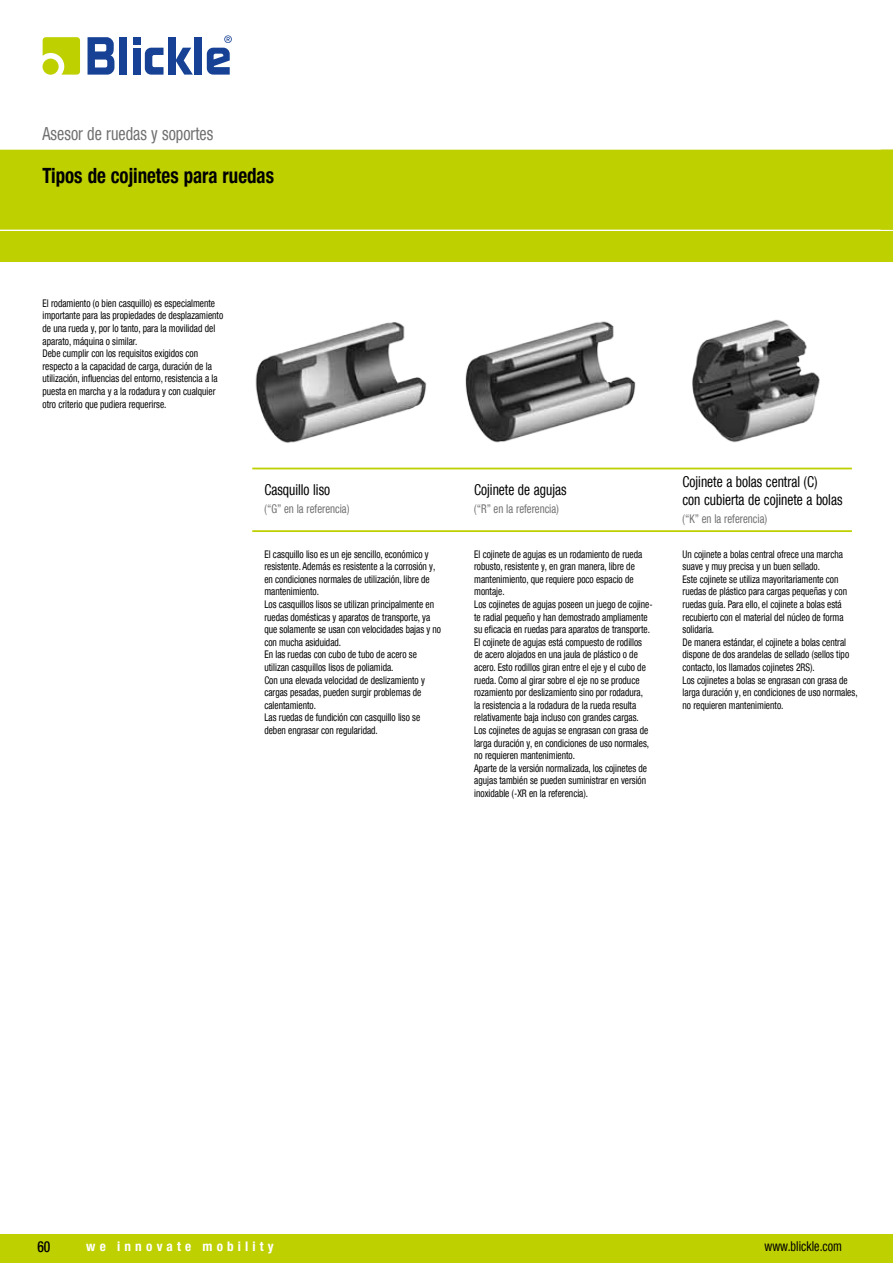
<style>
.page{position:relative;width:893px;height:1263px;background:#fff}
.page>*{position:absolute;margin:0;border:0;box-sizing:border-box;transform-origin:0 0}
.t1{font:700 21px "Blickle Sans Global";color:#000;scale:.9 1}
.t2{font:18px "Blickle Sans Global";color:#706f6f;scale:.9 1}
.t3{font:15px/18px "Blickle Sans Global";color:#000;scale:.9 1}
.t4{font:500 15px "Blickle Sans Global";color:#000;scale:.9 1}
.t5{font:13.5px "Blickle Sans Global";color:#000;scale:.9 1}
.t6{font:700 13.2px "Blickle Sans Global";letter-spacing:.315em;color:#fff}
.t7{font:12px "Blickle Sans Global";color:#706f6f;scale:.9 1}
.t8{font:10.5px/12.6px "Blickle Sans Global";color:#000;scale:.9 1}
</style>
<div class="page">
<div style="left:0;top:150px;width:880px;height:80px;background:#bed000"></div>
<div style="left:0;top:231px;width:893px;height:31px;background:#bed000"></div>
<svg style="left:880px;top:150px;width:13px;height:80px"></svg>
<svg style="left:43px;top:37px;width:37px;height:38px"></svg>
<div style="left:119px;top:37px;width:8px;height:38px;background:#164194"></div>
<div style="left:133px;top:48px;width:7px;height:27px;background:#164194"></div>
<div style="left:133px;top:37px;width:7px;height:8px;background:#164194"></div>
<svg style="left:176px;top:48px;width:17px;height:27px"></svg>
<svg style="left:145px;top:48px;width:19px;height:27px"></svg>
<div style="left:195px;top:37px;width:7px;height:38px;background:#164194"></div>
<div style="left:168px;top:37px;width:7px;height:38px;background:#164194"></div>
<svg style="left:88px;top:37px;width:26px;height:38px"></svg>
<div style="left:43px;top:59px;width:16px;height:16px;background:#bed000;border-radius:50%"></div>
<svg style="left:207px;top:35px;width:25px;height:40px"></svg>
<div style="left:0;top:1235px;width:893px;height:28px;background:#bed000"></div>
<img style="left:255px;top:322px;width:172px;height:121px">
<img style="left:465px;top:321px;width:171px;height:122px">
<hr style="left:252px;top:468px;width:600px;height:1px;background:#bed000">
<hr style="left:252px;top:530px;width:600px;height:2px;background:#bed000">
<img style="left:692px;top:319px;width:128px;height:124px">
<h2 class="t2" style="left:43px;top:123px;width:191px">Asesor de ruedas y soportes</h2>
<h1 class="t1" style="left:43px;top:163px;width:259px">Tipos de cojinetes para ruedas</h1>
<p class="t8" style="left:43px;top:297px;width:202px">El rodamiento (o bien casquillo) es especialmente importante para las propiedades de desplazamiento de una rueda y, por lo tanto, para la movilidad del aparato, máquina o similar.<br>Debe cumplir con los requisitos exigidos con respecto a la capacidad de carga, duración de la utilización, influencias del entorno, resistencia a la puesta en marcha y a la rodadura y con cualquier otro criterio que pudiera requerirse.</p>
<h3 class="t3" style="left:264px;top:481px;width:75px">Casquillo liso</h3>
<p class="t7" style="left:264px;top:502px;width:96px">(“G” en la referencia)</p>
<h3 class="t3" style="left:474px;top:481px;width:104px">Cojinete de agujas</h3>
<p class="t7" style="left:474px;top:502px;width:96px">(“R” en la referencia)</p>
<p class="t8" style="left:264px;top:548px;width:198px">El casquillo liso es un eje sencillo, económico y resistente. Además es resistente a la corrosión y, en condiciones normales de utilización, libre de mantenimiento.<br>Los casquillos lisos se utilizan principalmente en ruedas domésticas y aparatos de transporte, ya que solamente se usan con velocidades bajas y no con mucha asiduidad.<br>En las ruedas con cubo de tubo de acero se utilizan casquillos lisos de poliamida.<br>Con una elevada velocidad de deslizamiento y cargas pesadas, pueden surgir problemas de calentamiento.<br>Las ruedas de fundición con casquillo liso se deben engrasar con regularidad.</p>
<p class="t8" style="left:474px;top:548px;width:200px">El cojinete de agujas es un rodamiento de rueda robusto, resistente y, en gran manera, libre de mantenimiento, que requiere poco espacio de montaje.<br>Los cojinetes de agujas poseen un juego de cojine&shy;te radial pequeño y han demostrado ampliamente su eficacia en ruedas para aparatos de transporte.<br>El cojinete de agujas está compuesto de rodillos de acero alojados en una jaula de plástico o de acero. Esto rodillos giran entre el eje y el cubo de rueda. Como al girar sobre el eje no se produce rozamiento por deslizamiento sino por rodadura,<br>la resistencia a la rodadura de la rueda resulta relativamente baja incluso con grandes cargas.<br>Los cojinetes de agujas se engrasan con grasa de larga duración y, en condiciones de uso normales, no requieren mantenimiento.<br>Aparte de la versión normalizada, los cojinetes de agujas también se pueden suministrar en versión inoxidable (-XR en la referencia).</p>
<h3 class="t3" style="left:682px;top:472px;width:179px">Cojinete a bolas central (C)<br>con cubierta de cojinete a bolas</h3>
<p class="t7" style="left:682px;top:511px;width:95px">(“K” en la referencia)</p>
<p class="t8" style="left:682px;top:548px;width:196px">Un cojinete a bolas central ofrece una marcha suave y muy precisa y un buen sellado.<br>Este cojinete se utiliza mayoritariamente con ruedas de plástico para cargas pequeñas y con ruedas guía. Para ello, el cojinete a bolas está recubierto con el material del núcleo de forma solidaria.<br>De manera estándar, el cojinete a bolas central dispone de dos arandelas de sellado (sellos tipo contacto, los llamados cojinetes 2RS).<br>Los cojinetes a bolas se engrasan con grasa de larga duración y, en condiciones de uso normales, no requieren mantenimiento.</p>
<h3 class="t4" style="left:37px;top:1238px;width:16px">60</h3>
<p class="t6" style="left:86px;top:1239px;width:189px">we innovate mobility</p>
<p class="t5" style="left:765px;top:1239px;width:87px">www.blickle.com</p>
</div>
